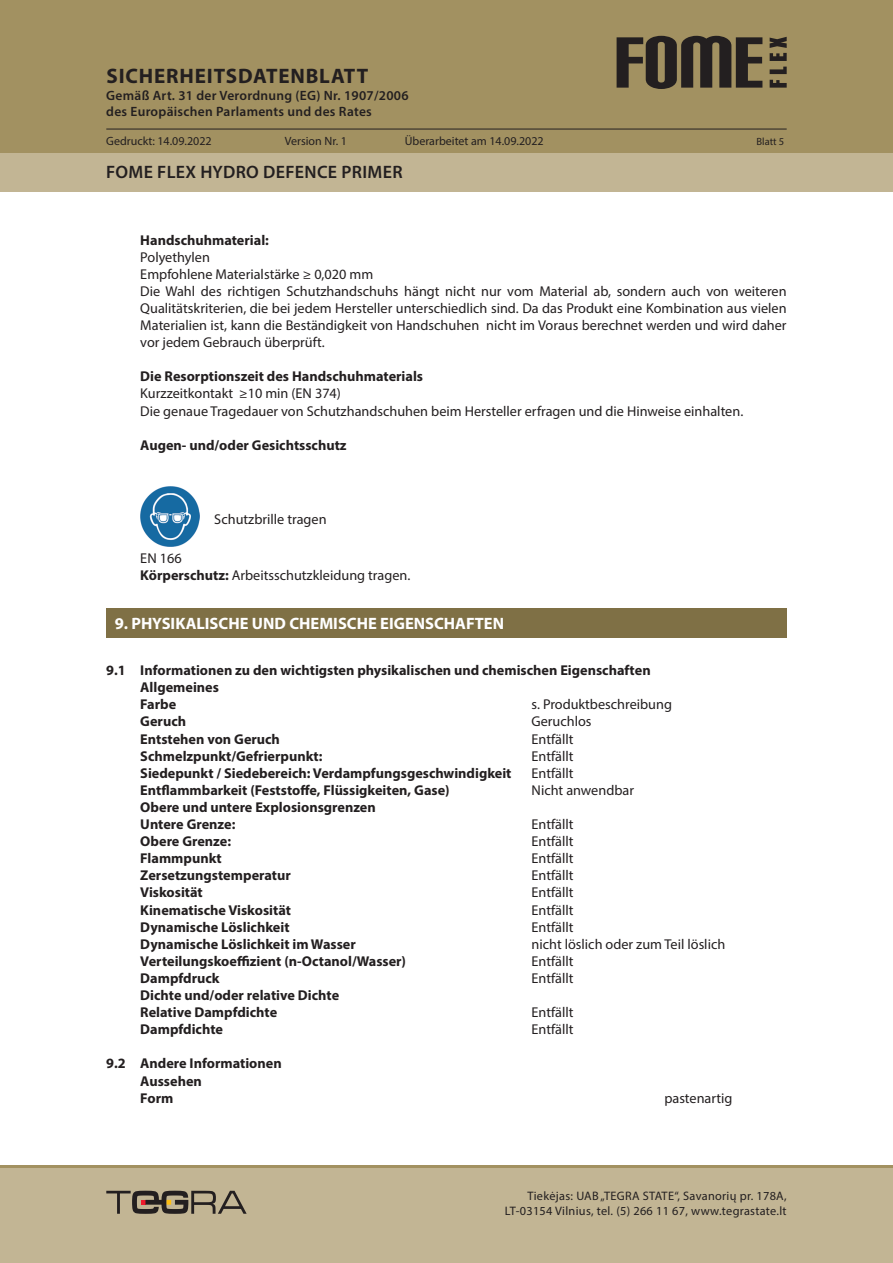
<style>
.page{position:relative;width:893px;height:1263px;background:#fff}
.page>*{position:absolute;margin:0;border:0;box-sizing:border-box;transform-origin:0 0}
.t1{font:700 21px "Myriad Pro";letter-spacing:.04em;color:#231f20}
.t2{font:600 18px "Myriad Pro";letter-spacing:.02em;color:#231f20}
.Skyrius_baltas{font:700 16.5px "Myriad Pro";color:#fff}
.Tekstas_paprastas_Bo{font:700 14.25px "Myriad Pro";color:#231f20}
.Tekstas_paprastas{font:14.25px/17.1px "Myriad Pro";color:#231f20;text-align:justify}
.Tekstas_paprastas_Bo-2{font:14.25px "Myriad Pro";color:#231f20}
._1_1_skyrius_Boldas{font:700 14.25px "Myriad Pro";color:#231f20}
.Tekstas_paprastas-2{font:700 14.25px "Myriad Pro";color:#231f20}
.t3{font:600 13.5px/16.2px "Myriad Pro";letter-spacing:.02em;color:#231f20}
.t4{font:12.3px/14.7px "Myriad Pro";letter-spacing:.025em;color:#231f20;text-align:right}
.t5{font:12px "Myriad Pro";color:#231f20}
.t6{font:10.5px "Myriad Pro";color:#231f20}
.s1{font-weight:700}
</style>
<div class="page">
<div style="left:0;top:0;width:893px;height:191px;background:#a29161"></div>
<div style="left:0;top:153px;width:893px;height:38px;background:#c2b594"></div>
<div style="left:0;top:1165px;width:893px;height:98px;background:#c2b594"></div>
<hr style="left:0;top:1165px;width:893px;height:2px;background:#a29161">
<svg style="left:770px;top:80px;width:17px;height:8px"></svg>
<svg style="left:770px;top:67px;width:17px;height:7px"></svg>
<svg style="left:770px;top:37px;width:17px;height:24px"></svg>
<svg style="left:617px;top:36px;width:145px;height:53px"></svg>
<svg style="left:106px;top:1191px;width:141px;height:23px"></svg>
<hr style="left:106px;top:129px;width:681px;height:1px;background:#231f20">
<img style="left:140px;top:487px;width:60px;height:59px">
<div style="left:106px;top:608px;width:681px;height:30px;background:#7f7045"></div>
<h1 class="t1" style="left:107px;top:63px;width:263px">SICHERHEITSDATENBLATT</h1>
<p class="t3" style="left:106px;top:87px;width:304px">Gemäß Art. 31 der Verordnung (EG) Nr. 1907/2006 des Europäischen Parlaments und des Rates</p>
<p class="t5" style="left:106px;top:133px;width:107px">Gedruckt: 14.09.2022</p>
<p class="t5" style="left:285px;top:133px;width:64px">Version Nr. 1</p>
<p class="t5" style="left:405px;top:133px;width:140px">Überarbeitet am 14.09.2022</p>
<p class="t6" style="left:757px;top:135px;width:29px">Blatt 5</p>
<p class="t2" style="left:106px;top:160px;width:298px">FOME FLEX HYDRO DEFENCE PRIMER</p>
<p class="Tekstas_paprastas_Bo" style="left:140px;top:230px;width:130px">Handschuhmaterial:</p>
<p class="Tekstas_paprastas" style="left:140px;top:248px;width:71px">Polyethylen</p>
<p class="Tekstas_paprastas" style="left:140px;top:265px;width:234px">Empfohlene Materialstärke ≥ 0,020 mm</p>
<p class="Tekstas_paprastas" style="left:140px;top:282px;width:648px">Die Wahl des richtigen Schutzhandschuhs hängt nicht nur vom Material ab, sondern auch von weiteren Qualitätskriterien, die bei jedem Hersteller unterschiedlich sind. Da das Produkt eine Kombination aus vielen Materialien ist, kann die Beständigkeit von Handschuhen nicht im Voraus berechnet werden und wird daher vor jedem Gebrauch überprüft.</p>
<p class="Tekstas_paprastas_Bo" style="left:140px;top:367px;width:284px">Die Resorptionszeit des Handschuhmaterials</p>
<p class="Tekstas_paprastas" style="left:140px;top:385px;width:202px">Kurzzeitkontakt ≥10 min (EN 374)</p>
<p class="Tekstas_paprastas" style="left:140px;top:402px;width:604px">Die genaue Tragedauer von Schutzhandschuhen beim Hersteller erfragen und die Hinweise einhalten.</p>
<p class="Tekstas_paprastas_Bo" style="left:140px;top:436px;width:208px">Augen- und/oder Gesichtsschutz</p>
<p class="Tekstas_paprastas" style="left:214px;top:510px;width:114px">Schutzbrille tragen</p>
<p class="Tekstas_paprastas" style="left:140px;top:550px;width:43px">EN 166</p>
<p class="Tekstas_paprastas" style="left:140px;top:567px;width:272px"><span class="s1">Körperschutz:</span> Arbeitsschutzkleidung tragen.</p>
<p class="Skyrius_baltas" style="left:115px;top:613px;width:391px">9. PHYSIKALISCHE UND CHEMISCHE EIGENSCHAFTEN</p>
<p class="Tekstas_paprastas_Bo" style="left:106px;top:661px;width:546px">9.1 Informationen zu den wichtigsten physikalischen und chemischen Eigenschaften</p>
<p class="Tekstas_paprastas_Bo" style="left:140px;top:678px;width:80px">Allgemeines</p>
<p class="Tekstas_paprastas_Bo" style="left:140px;top:695px;width:37px">Farbe</p>
<p class="Tekstas_paprastas_Bo-2" style="left:531px;top:696px;width:142px">s. Produktbeschreibung</p>
<p class="Tekstas_paprastas_Bo" style="left:140px;top:712px;width:47px">Geruch</p>
<p class="Tekstas_paprastas_Bo-2" style="left:531px;top:713px;width:62px">Geruchlos</p>
<p class="Tekstas_paprastas_Bo" style="left:140px;top:729px;width:141px">Entstehen von Geruch</p>
<p class="Tekstas_paprastas_Bo-2" style="left:531px;top:730px;width:44px">Entfällt</p>
<p class="Tekstas_paprastas_Bo" style="left:140px;top:746px;width:184px">Schmelzpunkt/Gefrierpunkt:</p>
<p class="Tekstas_paprastas_Bo-2" style="left:531px;top:747px;width:44px">Entfällt</p>
<p class="Tekstas_paprastas_Bo" style="left:140px;top:764px;width:373px">Siedepunkt / Siedebereich: Verdampfungsgeschwindigkeit</p>
<p class="Tekstas_paprastas_Bo-2" style="left:531px;top:764px;width:44px">Entfällt</p>
<p class="Tekstas_paprastas_Bo" style="left:140px;top:781px;width:311px">Entflammbarkeit (Feststoffe, Flüssigkeiten, Gase)</p>
<p class="Tekstas_paprastas_Bo-2" style="left:531px;top:781px;width:104px">Nicht anwendbar</p>
<p class="Tekstas_paprastas_Bo" style="left:140px;top:798px;width:237px">Obere und untere Explosionsgrenzen</p>
<p class="Tekstas_paprastas_Bo" style="left:140px;top:815px;width:97px">Untere Grenze:</p>
<p class="Tekstas_paprastas_Bo-2" style="left:531px;top:815px;width:44px">Entfällt</p>
<p class="Tekstas_paprastas_Bo" style="left:140px;top:832px;width:92px">Obere Grenze:</p>
<p class="Tekstas_paprastas_Bo-2" style="left:531px;top:832px;width:44px">Entfällt</p>
<p class="Tekstas_paprastas_Bo" style="left:140px;top:849px;width:83px">Flammpunkt</p>
<p class="Tekstas_paprastas_Bo-2" style="left:531px;top:850px;width:44px">Entfällt</p>
<p class="Tekstas_paprastas_Bo" style="left:140px;top:866px;width:152px">Zersetzungstemperatur</p>
<p class="Tekstas_paprastas_Bo-2" style="left:531px;top:867px;width:44px">Entfällt</p>
<p class="Tekstas_paprastas_Bo" style="left:140px;top:883px;width:64px">Viskosität</p>
<p class="Tekstas_paprastas_Bo-2" style="left:531px;top:884px;width:44px">Entfällt</p>
<p class="Tekstas_paprastas_Bo" style="left:140px;top:900px;width:152px">Kinematische Viskosität</p>
<p class="Tekstas_paprastas_Bo-2" style="left:531px;top:901px;width:44px">Entfällt</p>
<p class="Tekstas_paprastas_Bo" style="left:140px;top:917px;width:151px">Dynamische Löslichkeit</p>
<p class="Tekstas_paprastas_Bo-2" style="left:531px;top:918px;width:44px">Entfällt</p>
<p class="Tekstas_paprastas_Bo" style="left:140px;top:935px;width:217px">Dynamische Löslichkeit im Wasser</p>
<p class="Tekstas_paprastas_Bo-2" style="left:531px;top:935px;width:195px">nicht löslich oder zum Teil löslich</p>
<p class="Tekstas_paprastas_Bo" style="left:140px;top:952px;width:267px">Verteilungskoeffizient (n-Octanol/Wasser)</p>
<p class="Tekstas_paprastas_Bo-2" style="left:531px;top:952px;width:44px">Entfällt</p>
<p class="Tekstas_paprastas_Bo" style="left:140px;top:969px;width:81px">Dampfdruck</p>
<p class="Tekstas_paprastas_Bo-2" style="left:531px;top:969px;width:44px">Entfällt</p>
<p class="Tekstas_paprastas_Bo" style="left:140px;top:986px;width:200px">Dichte und/oder relative Dichte</p>
<p class="Tekstas_paprastas_Bo" style="left:140px;top:1003px;width:138px">Relative Dampfdichte</p>
<p class="Tekstas_paprastas_Bo-2" style="left:531px;top:1003px;width:44px">Entfällt</p>
<p class="Tekstas_paprastas_Bo" style="left:140px;top:1020px;width:84px">Dampfdichte</p>
<p class="Tekstas_paprastas_Bo-2" style="left:531px;top:1021px;width:44px">Entfällt</p>
<p class="_1_1_skyrius_Boldas" style="left:106px;top:1054px;width:177px">9.2 Andere Informationen</p>
<p class="Tekstas_paprastas-2" style="left:140px;top:1071px;width:63px">Aussehen</p>
<p class="Tekstas_paprastas-2" style="left:140px;top:1088px;width:35px">Form</p>
<p class="Tekstas_paprastas" style="left:664px;top:1089px;width:70px">pastenartig</p>
<p class="t4" style="left:505px;top:1188px;width:283px">Tiekėjas: UAB „TEGRA STATE“, Savanorių pr. 178A,<br>LT-03154 Vilnius, tel. (5) 266 11 67, www.tegrastate.lt</p>
</div>
